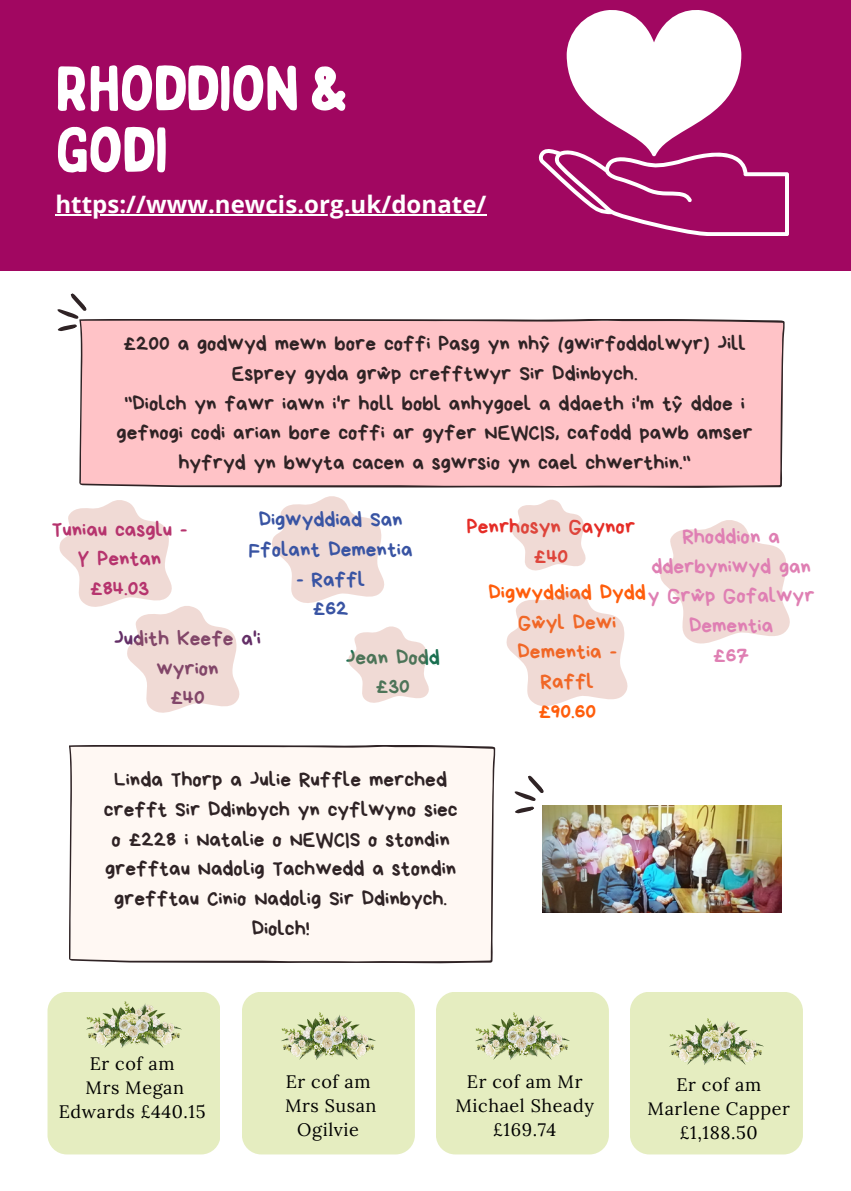
<style>
.page{position:relative;width:851px;height:1191px;background:#fff}
.page>*{position:absolute;margin:0;border:0;box-sizing:border-box;transform-origin:0 0}
.t1{font:62.8px/61.6px "Bobby Jones Soft";letter-spacing:-.025em;color:#fff}
.t2{font:700 24px "Open Sans";color:#fff}
.t3{font:21.2px/29.6px "Bryndan Write";color:#2f2325;text-align:center}
.t4{font:21.2px/29.6px "Bryndan Write";color:#df7fb3;text-align:center}
.t5{font:21.2px/29.6px "Bryndan Write";color:#ff5d0b;text-align:center}
.t6{font:21.2px/29.6px "Bryndan Write";color:#3954a3;text-align:center}
.t7{font:21.2px/29.6px "Bryndan Write";color:#b6346e;text-align:center}
.t8{font:21.2px/29.6px "Bryndan Write";color:#642f67;text-align:center}
.t9{font:21.2px/29.6px "Bryndan Write";color:#e52d27;text-align:center}
.t10{font:21.2px/29.6px "Bryndan Write";color:#1a6f50;text-align:center}
.t11{font:18px/24px "Lora";letter-spacing:.03em;color:#000;text-align:center}
</style>
<div class="page">
<div style="left:0;top:0;width:850px;height:270px;background:#a10761"></div>
<svg style="left:538px;top:10px;width:251px;height:226px"></svg>
<img style="left:543px;top:805px;width:238px;height:108px">
<div style="left:47px;top:992px;width:173px;height:162px;background:#e5edc0;border-radius:19px"></div>
<img style="left:87px;top:1001px;width:94px;height:47px">
<div style="left:242px;top:992px;width:173px;height:162px;background:#e5edc0;border-radius:19px"></div>
<img style="left:281px;top:1013px;width:95px;height:46px">
<div style="left:436px;top:992px;width:173px;height:162px;background:#e5edc0;border-radius:19px"></div>
<img style="left:475px;top:1013px;width:95px;height:46px">
<div style="left:630px;top:992px;width:172px;height:162px;background:#e5edc0;border-radius:19px"></div>
<img style="left:669px;top:1018px;width:94px;height:47px">
<div style="left:79px;top:319px;width:705px;height:169px;background:#ffc3c7"></div>
<svg style="left:57px;top:293px;width:35px;height:43px"></svg>
<div style="left:69px;top:745px;width:426px;height:218px;background:#fff8f3"></div>
<svg style="left:514px;top:775px;width:35px;height:43px"></svg>
<hr style="left:55px;top:214px;width:431px;height:2px;background:#fff">
<svg style="left:272px;top:496px;width:112px;height:107px"></svg>
<svg style="left:660px;top:520px;width:130px;height:124px"></svg>
<svg style="left:348px;top:626px;width:81px;height:77px"></svg>
<svg style="left:59px;top:500px;width:181px;height:213px"></svg>
<svg style="left:506px;top:591px;width:122px;height:115px"></svg>
<svg style="left:512px;top:499px;width:74px;height:72px"></svg>
<p class="t1" style="left:55px;top:59px;width:296px">RHODDION &amp;<br>GODI</p>
<p class="t2" style="left:55px;top:187px;width:432px">https://www.newcis.org.uk/donate/</p>
<h3 class="t3" style="left:117px;top:329px;width:637px">£200 a godwyd mewn bore coffi Pasg yn nhŷ (gwirfoddolwyr) Jill Esprey gyda grŵp crefftwyr Sir Ddinbych.<br>"Diolch yn fawr iawn i'r holl bobl anhygoel a ddaeth i'm tŷ ddoe i gefnogi codi arian bore coffi ar gyfer NEWCIS, cafodd pawb amser hyfryd yn bwyta cacen a sgwrsio yn cael chwerthin."</h3>
<p class="t7" style="left:52px;top:515px;width:137px">Tuniau casglu -<br>Y Pentan £84.03</p>
<p class="t6" style="left:249px;top:505px;width:165px">Digwyddiad San<br>Ffolant Dementia</p>
<p class="t6" style="left:296px;top:565px;width:70px">- Raffl £62</p>
<p class="t8" style="left:114px;top:624px;width:148px">Judith Keefe a'i wyrion<br>£40</p>
<p class="t10" style="left:346px;top:643px;width:96px">Jean Dodd £30</p>
<h3 class="t9" style="left:467px;top:512px;width:170px">Penrhosyn Gaynor £40</h3>
<p class="t4" style="left:647px;top:522px;width:168px">Rhoddion a dderbyniwyd gan y Grŵp Gofalwyr<br>Dementia<br>£67</p>
<p class="t5" style="left:488px;top:578px;width:159px">Digwyddiad Dydd<br>Gŵyl Dewi<br>Dementia -<br>Raffl<br>£90.60</p>
<h3 class="t3" style="left:104px;top:765px;width:355px">Linda Thorp a Julie Ruffle merched crefft Sir Ddinbych yn cyflwyno siec o £228 i Natalie o NEWCIS o stondin grefftau Nadolig Tachwedd a stondin grefftau Cinio Nadolig Sir Ddinbych.<br>Diolch!</h3>
<p class="t11" style="left:90px;top:1052px;width:86px">Er cof am</p>
<h3 class="t11" style="left:59px;top:1076px;width:148px">Mrs Megan<br>Edwards £440.15</h3>
<h3 class="t11" style="left:286px;top:1069px;width:86px">Er cof am</h3>
<h3 class="t11" style="left:285px;top:1093px;width:93px">Mrs Susan<br>Ogilvie</h3>
<h3 class="t11" style="left:455px;top:1069px;width:140px">Er cof am Mr<br>Michael Sheady £169.74</h3>
<p class="t11" style="left:676px;top:1073px;width:86px">Er cof am</p>
<p class="t11" style="left:647px;top:1097px;width:144px">Marlene Capper £1,188.50</p>
</div>
